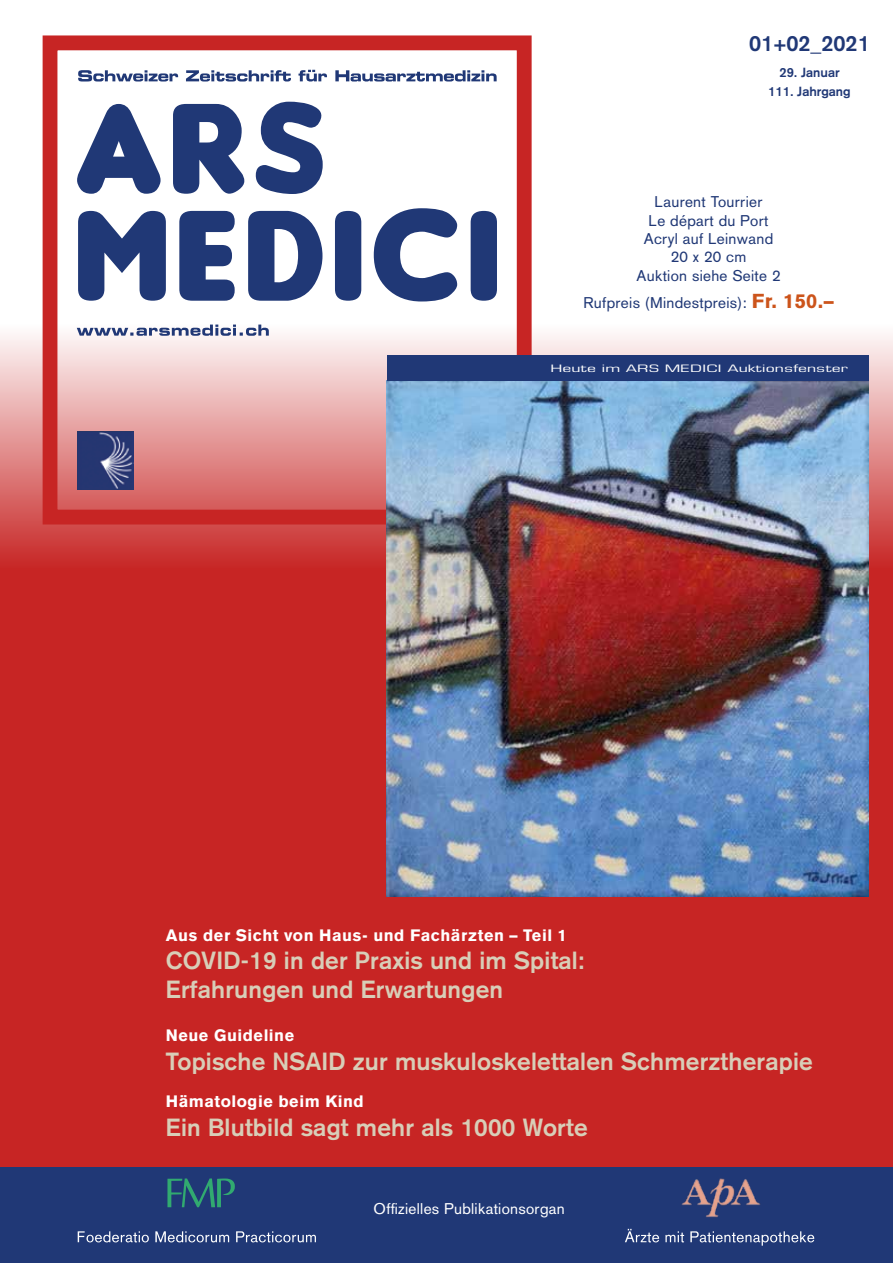
<style>
.page{position:relative;width:893px;height:1263px;background:#fff}
.page>*{position:absolute;margin:0;border:0;box-sizing:border-box;transform-origin:0 0}
.t1{font:700 24.45px/28.5px "Akzidenz Grotesk";letter-spacing:.01em;color:#d8ceb8}
.t2{font:700 21.75px "Akzidenz Grotesk";color:#203876}
.t3{font:900 16.35px "Akzidenz Grotesk";letter-spacing:.03em;color:#fff}
.t4{font:15.3px/18.3px "Akzidenz Grotesk";letter-spacing:.02em;color:#203876;text-align:center}
.t5{font:15.3px "Akzidenz Grotesk";letter-spacing:.02em;color:#fff}
.t6{font:700 13.05px/19.5px "Akzidenz Grotesk";color:#203876;text-align:center}
.t7{font:condensed 10.2px "Eurostile";color:#fff;scale:1.91 1}
.s1{font-weight:900;font-size:19.95px;color:#cc541b}
</style>
<div class="page">
<div style="left:0;top:177px;width:893px;height:1086px;background:#c72524"></div>
<svg style="left:0;top:37px;width:893px;height:531px;fill:#fff"></svg>
<div style="left:43px;top:35px;width:489px;height:489px;border:15px solid #c72524"></div>
<img style="left:78px;top:432px;width:56px;height:57px">
<svg style="left:78px;top:70px;width:419px;height:12px"></svg>
<svg style="left:78px;top:208px;width:419px;height:93px"></svg>
<svg style="left:77px;top:102px;width:246px;height:92px"></svg>
<img style="left:387px;top:381px;width:481px;height:515px">
<div style="left:387px;top:355px;width:481px;height:26px;background:#203876"></div>
<svg style="left:77px;top:325px;width:192px;height:11px"></svg>
<div style="left:0;top:1167px;width:893px;height:96px;background:#203876"></div>
<img style="left:681px;top:1178px;width:80px;height:40px">
<svg style="left:625px;top:1229px;width:189px;height:17px"></svg>
<svg style="left:78px;top:1231px;width:238px;height:11px"></svg>
<svg style="left:167px;top:1178px;width:68px;height:29px"></svg>
<p class="t2" style="left:749px;top:31px;width:122px">01+02_2021</p>
<p class="t6" style="left:768px;top:62px;width:84px">29. Januar<br>111. Jahrgang</p>
<p class="t4" style="left:636px;top:193px;width:145px">Laurent Tourrier<br>Le départ du Port<br>Acryl auf Leinwand<br>20 x 20 cm<br>Auktion siehe Seite 2</p>
<p class="t4" style="left:583px;top:294px;width:252px">Rufpreis (Mindestpreis): <span class="s1">Fr. 150.–</span></p>
<p class="t7" style="left:550px;top:362px;width:157px">Heute im ARS MEDICI Auktionsfenster</p>
<p class="t3" style="left:166px;top:925px;width:402px">Aus der Sicht von Haus- und Fachärzten – Teil 1</p>
<p class="t1" style="left:166px;top:946px;width:421px">COVID-19 in der Praxis und im Spital:<br>Erfahrungen und Erwartungen</p>
<p class="t3" style="left:166px;top:1025px;width:130px">Neue Guideline</p>
<p class="t1" style="left:166px;top:1046px;width:648px">Topische NSAID zur muskuloskelettalen Schmerztherapie</p>
<p class="t3" style="left:166px;top:1091px;width:200px">Hämatologie beim Kind</p>
<p class="t1" style="left:166px;top:1112px;width:423px">Ein Blutbild sagt mehr als 1000 Worte</p>
<p class="t5" style="left:374px;top:1200px;width:193px">Offizielles Publikationsorgan</p>
</div>
